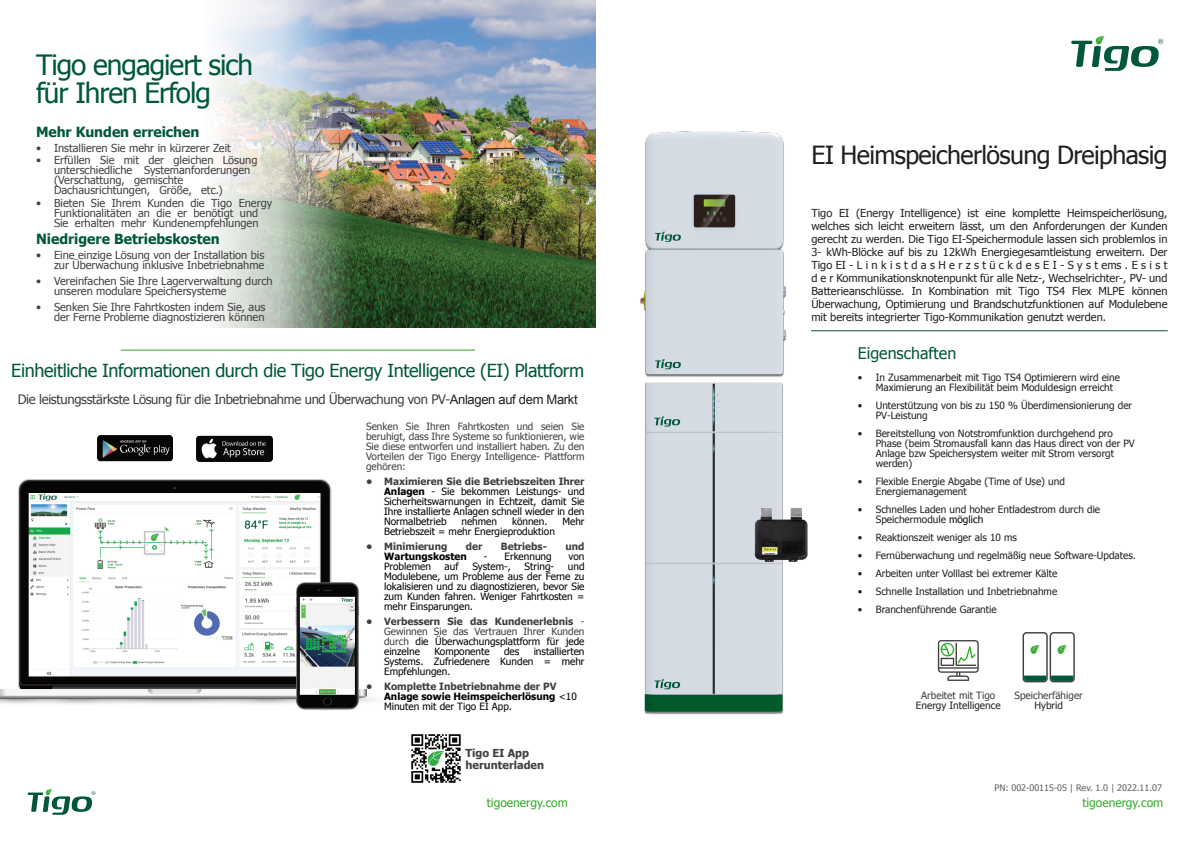
<style>
.page{position:relative;width:1191px;height:842px;background:#fff}
.page>*{position:absolute;margin:0;border:0;box-sizing:border-box;transform-origin:0 0}
.t1{font:28px/28px "Tahoma";letter-spacing:-.035em;color:#00573b}
.t2{font:25px "Tahoma";letter-spacing:-.025em;color:#231f20}
.t3{font:18px "Tahoma";letter-spacing:-.02em;color:#00573b}
.t4{font:16px "Tahoma";color:#00573b}
.t5{font:700 14px "Tahoma";color:#00573b}
.t6{font:13px "Tahoma";letter-spacing:-.025em;color:#404040}
.t7{font:12px "Tahoma";color:#33aa29}
.t8{font:11px/13px "Tahoma";color:#231f20;text-align:justify}
.t9{font:11px/10px "Tahoma";color:#424040}
.t10{font:700 11px/12px "Tahoma";color:#404040}
.t11{font:10px/10px "Tahoma";color:#231f20}
.t12{font:10px/10px "Tahoma";color:#000;text-align:justify}
.t13{font:10px/10px "Tahoma";color:#404040;text-align:justify}
.t14{font:700 10px/10px "Tahoma";color:#404040}
.t15{font:700 10px "Tahoma";color:#000}
.t16{font:9px "Tahoma";color:#616161}
.s1{color:#000}
.s2{font-family:"Arial";color:#231f20}
.s3{font-weight:700;color:#404040}
.s4{font-weight:700}
.s5{font-weight:400;color:#000}
.s6{color:#636261}
</style>
<div class="page">
<svg style="left:28px;top:789px;width:67px;height:26px"></svg>
<img style="left:353px;top:0;width:242px;height:327px">
<img style="left:213px;top:0;width:140px;height:328px">
<svg style="left:1071px;top:36px;width:92px;height:35px"></svg>
<img style="left:0;top:480px;width:375px;height:230px">
<hr style="left:121px;top:350px;width:353px;height:1px;background:#33aa29">
<img style="left:97px;top:436px;width:76px;height:25px">
<img style="left:197px;top:436px;width:76px;height:25px">
<img style="left:639px;top:132px;width:147px;height:583px">
<img style="left:747px;top:503px;width:61px;height:65px">
<hr style="left:811px;top:330px;width:356px;height:1px;background:#00573b">
<img style="left:411px;top:734px;width:50px;height:49px">
<svg style="left:1022px;top:632px;width:52px;height:50px"></svg>
<svg style="left:938px;top:640px;width:40px;height:41px"></svg>
<h1 class="t1" style="left:36px;top:53px;width:218px">Tigo engagiert sich für Ihren Erfolg</h1>
<h3 class="t5" style="left:36px;top:126px;width:165px">Mehr Kunden erreichen</h3>
<p class="t9" style="left:36px;top:143px;width:196px">• Installieren Sie mehr in kürzerer Zeit</p>
<p class="t9" style="left:54px;top:156px;width:205px;text-indent:-18px">• Erfüllen Sie mit der gleichen Lösung unterschiedliche Systemanforderungen (Verschattung, gemischte Dachausrichtungen, Größe, etc.)</p>
<p class="t9" style="left:36px;top:199px;width:238px;text-align:center">• Bieten Sie Ihrem Kunden die Tigo Energy<br>Funktionalitäten an die er benötigt und<br>Sie erhalten mehr Kundenempfehlungen</p>
<h2 class="t2" style="left:811px;top:144px;width:358px">EI Heimspeicherlösung Dreiphasig</h2>
<p class="t8" style="left:811px;top:207px;width:358px">Tigo EI (Energy Intelligence) ist eine komplette Heimspeicherlösung, welches sich leicht erweitern lässt, um den Anforderungen der Kunden gerecht zu werden. Die Tigo EI-Speichermodule lassen sich problemlos in 3- kWh-Blöcke auf bis zu 12kWh Energiegesamtleistung erweitern. Der TigoEI-LinkistdasHerzstückdesEI-Systems.Esist d e r Kommunikationsknotenpunkt für alle Netz-, Wechselrichter-, PV- und Batterieanschlüsse. In Kombination mit Tigo TS4 Flex MLPE können Überwachung, Optimierung und Brandschutzfunktionen auf Modulebene mit bereits integrierter Tigo-Kommunikation genutzt werden.</p>
<h3 class="t4" style="left:858px;top:347px;width:100px">Eigenschaften</h3>
<p class="t11" style="left:876px;top:373px;width:246px;text-indent:-18px">• In Zusammenarbeit mit Tigo TS4 Optimierern wird eine<br>Maximierung an Flexibilität beim Moduldesign erreicht</p>
<p class="t11" style="left:876px;top:401px;width:258px;text-indent:-18px">• Unterstützung von bis zu 150 % Überdimensionierung der<br>PV-Leistung</p>
<p class="t11" style="left:876px;top:429px;width:261px;text-indent:-18px">• Bereitstellung von Notstromfunktion durchgehend pro Phase (beim Stromausfall kann das Haus direct von der PV Anlage bzw Speichersystem weiter mit Strom versorgt werden)</p>
<p class="t11" style="left:876px;top:477px;width:191px;text-indent:-18px">• Flexible Energie Abgabe (Time of Use) und<br>Energiemanagement</p>
<p class="t11" style="left:876px;top:505px;width:226px;text-indent:-18px">• Schnelles Laden und hoher Entladestrom durch die<br>Speichermodule <span class="s1">möglich</span></p>
<p class="t11" style="left:858px;top:533px;width:161px">• Reaktionszeit weniger als 10 ms</p>
<p class="t11" style="left:858px;top:551px;width:280px">• Fernüberwachung und regelmäßig neue Software-Updates.</p>
<p class="t11" style="left:858px;top:569px;width:201px">• Arbeiten unter Volllast bei extremer Kälte</p>
<p class="t11" style="left:858px;top:587px;width:201px">• Schnelle Installation und Inbetriebnahme</p>
<p class="t11" style="left:858px;top:605px;width:140px">• Branchenführende Garantie</p>
<h3 class="t5" style="left:36px;top:234px;width:185px">Niedrigere Betriebskosten</h3>
<p class="t9" style="left:36px;top:251px;width:230px;text-align:right">• Eine einzige Lösung von der Installation bis zur Überwachung inklusive Inbetriebnahme</p>
<p class="t9" style="left:54px;top:277px;width:220px;text-indent:-18px">• Vereinfachen Sie Ihre Lagerverwaltung durch unseren modulare Speichersysteme</p>
<p class="t9" style="left:36px;top:303px;width:231px;text-align:right">• Senken Sie Ihre Fahrtkosten indem Sie, aus der Ferne Probleme diagnostizieren können</p>
<h3 class="t3" style="left:11px;top:363px;width:574px">Einheitliche Informationen durch die Tigo Energy Intelligence (EI) Plattform</h3>
<h3 class="t6" style="left:18px;top:394px;width:561px">Die leistungsstärkste Lösung für die Inbetriebnahme und Überwachung von PV-<span class="s2">Anlagen auf dem Markt</span></h3>
<p class="t13" style="left:366px;top:422px;width:220px">Senken Sie Ihren Fahrtkosten und seien Sie beruhigt, dass Ihre Systeme so funktionieren, wie Sie diese entworfen und installiert haben. Zu den Vorteilen der Tigo Energy Intelligence- Plattform gehören:</p>
<p class="t12" style="left:384px;top:477px;width:202px;text-indent:-18px"><span class="s3">• Maximieren Sie die Betriebszeiten Ihrer </span><span class="s4">Anlagen</span> - Sie bekommen Leistungs- und Sicherheitswarnungen in Echtzeit, damit Sie Ihre installierte Anlagen schnell wieder in den Normalbetrieb</p>
<p class="t12" style="left:461px;top:517px;width:37px">nehmen</p>
<p class="t12" style="left:512px;top:517px;width:37px">können.</p>
<p class="t12" style="left:562px;top:517px;width:24px">Mehr</p>
<p class="t12" style="left:384px;top:527px;width:172px">Betriebszeit = mehr Energieproduktion</p>
<p class="t14" style="left:366px;top:542px;width:83px">• Minimierung</p>
<p class="t14" style="left:466px;top:542px;width:18px">der</p>
<p class="t14" style="left:501px;top:542px;width:48px">Betriebs-</p>
<p class="t14" style="left:565px;top:542px;width:21px">und</p>
<p class="t15" style="left:384px;top:552px;width:84px">Wartungskosten</p>
<p class="t12" style="left:484px;top:552px;width:69px">- Erkennung</p>
<p class="t12" style="left:568px;top:552px;width:17px">von</p>
<p class="t12" style="left:384px;top:562px;width:48px">Problemen</p>
<p class="t12" style="left:444px;top:562px;width:16px">auf</p>
<p class="t12" style="left:472px;top:562px;width:40px">System-,</p>
<p class="t12" style="left:524px;top:562px;width:31px">String-</p>
<p class="t12" style="left:384px;top:562px;width:202px;text-indent:184px">und Modulebene, um Probleme aus der Ferne zu lokalisieren und zu diagnostizieren, bevor Sie zum Kunden fahren. Weniger Fahrtkosten = mehr Einsparungen.</p>
<p class="t13" style="left:384px;top:617px;width:202px;text-indent:-18px"><span class="s4">• Verbessern Sie das Kundenerlebnis</span> - Gewinnen Sie das Vertrauen Ihrer Kunden durch <span class="s1">die Überwachungsplattform für jede einzelne</span></p>
<p class="t12" style="left:384px;top:647px;width:202px;text-indent:150px">installierten Systems. Zufriedenere Kunden = mehr Empfehlungen.</p>
<p class="t14" style="left:384px;top:682px;width:194px;text-indent:-18px">• Komplette Inbetriebnahme der PV<br><span class="s1">Anlage sowie Heimspeicherlösung</span> <span class="s5">&lt;10<br>Minuten mit der Tigo EI App.</span></p>
<p class="t13" style="left:921px;top:692px;width:76px">Arbeitet mit Tigo</p>
<p class="t12" style="left:434px;top:647px;width:57px">Komponente</p>
<p class="t12" style="left:504px;top:647px;width:17px">des</p>
<p class="t13" style="left:1014px;top:692px;width:70px">Speicherfähiger</p>
<p class="t11" style="left:1034px;top:702px;width:30px">Hybrid</p>
<p class="t11" style="left:916px;top:702px;width:86px">Energy Intelligence</p>
<p class="t10" style="left:465px;top:748px;width:80px">Tigo EI App herunterladen</p>
<p class="t16" style="left:994px;top:784px;width:169px">PN: <span class="s6">002-00115-05</span> | Rev. 1.0 | 2022.11.07</p>
<p class="t7" style="left:487px;top:798px;width:82px">tigoenergy.com</p>
<p class="t7" style="left:1082px;top:798px;width:82px">tigoenergy.com</p>
</div>
